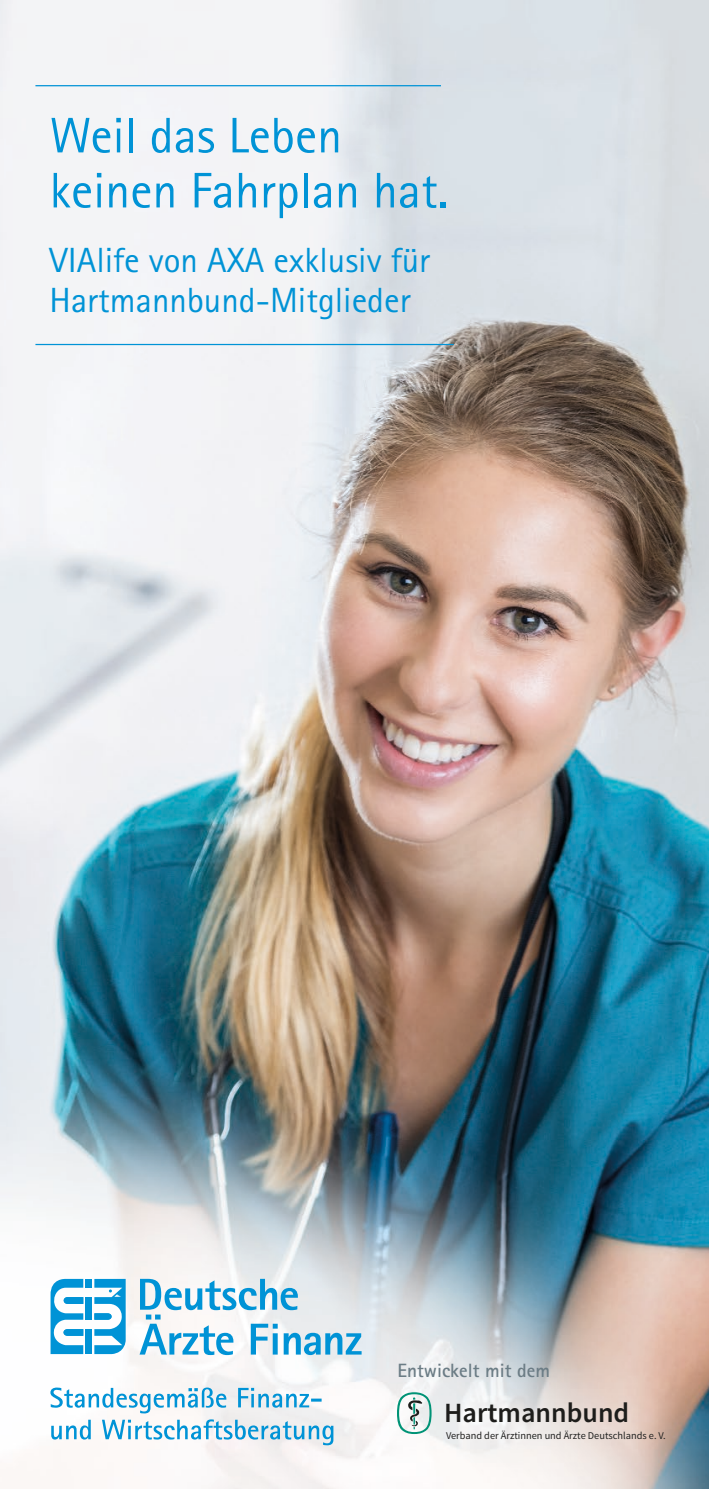
<style>
.page{position:relative;width:709px;height:1489px;background:#fff}
.page>*{position:absolute;margin:0;border:0;box-sizing:border-box;transform-origin:0 0}
.t1{font:50px/55px "Rotis Sans Serif Std";color:#0093d6}
.t2{font:35px/40px "Rotis Sans Serif Std";color:#0093d6}
.t3{font:600 27.75px "Source Sans Pro";color:#1d1d1b}
.t4{font:700 19.25px "Rotis Sans Serif Std";color:#6b7c85}
.t5{font:10.25px "Source Sans Pro";color:#222221}
</style>
<div class="page">
<img style="left:0;top:0;width:709px;height:1488px">
<hr style="left:35px;top:85px;width:406px;height:1px;background:#0093d6">
<hr style="left:35px;top:344px;width:419px;height:1px;background:#0093d6">
<svg style="left:51px;top:1419px;width:282px;height:26px"></svg>
<svg style="left:50px;top:1387px;width:271px;height:26px"></svg>
<svg style="left:49px;top:1277px;width:34px;height:76px"></svg>
<svg style="left:94px;top:1278px;width:33px;height:75px"></svg>
<div style="left:86px;top:1296px;width:6px;height:23px;background:#0093d6"></div>
<div style="left:86px;top:1328px;width:6px;height:25px;background:#0093d6"></div>
<div style="left:86px;top:1278px;width:6px;height:9px;background:#0093d6"></div>
<svg style="left:139px;top:1278px;width:222px;height:76px"></svg>
<svg style="left:397px;top:1392px;width:34px;height:41px"></svg>
<h1 class="t1" style="left:50px;top:108px;width:400px">Weil das Leben keinen Fahrplan hat.</h1>
<p class="t2" style="left:50px;top:240px;width:382px">VIAlife von AXA exklusiv für<br>Hartmannbund-Mitglieder</p>
<p class="t4" style="left:397px;top:1358px;width:154px">Entwickelt mit dem</p>
<p class="t3" style="left:444px;top:1394px;width:187px">Hartmannbund</p>
<p class="t5" style="left:446px;top:1429px;width:221px">Verband der Ärztinnen und Ärzte Deutschlands e. V.</p>
</div>
